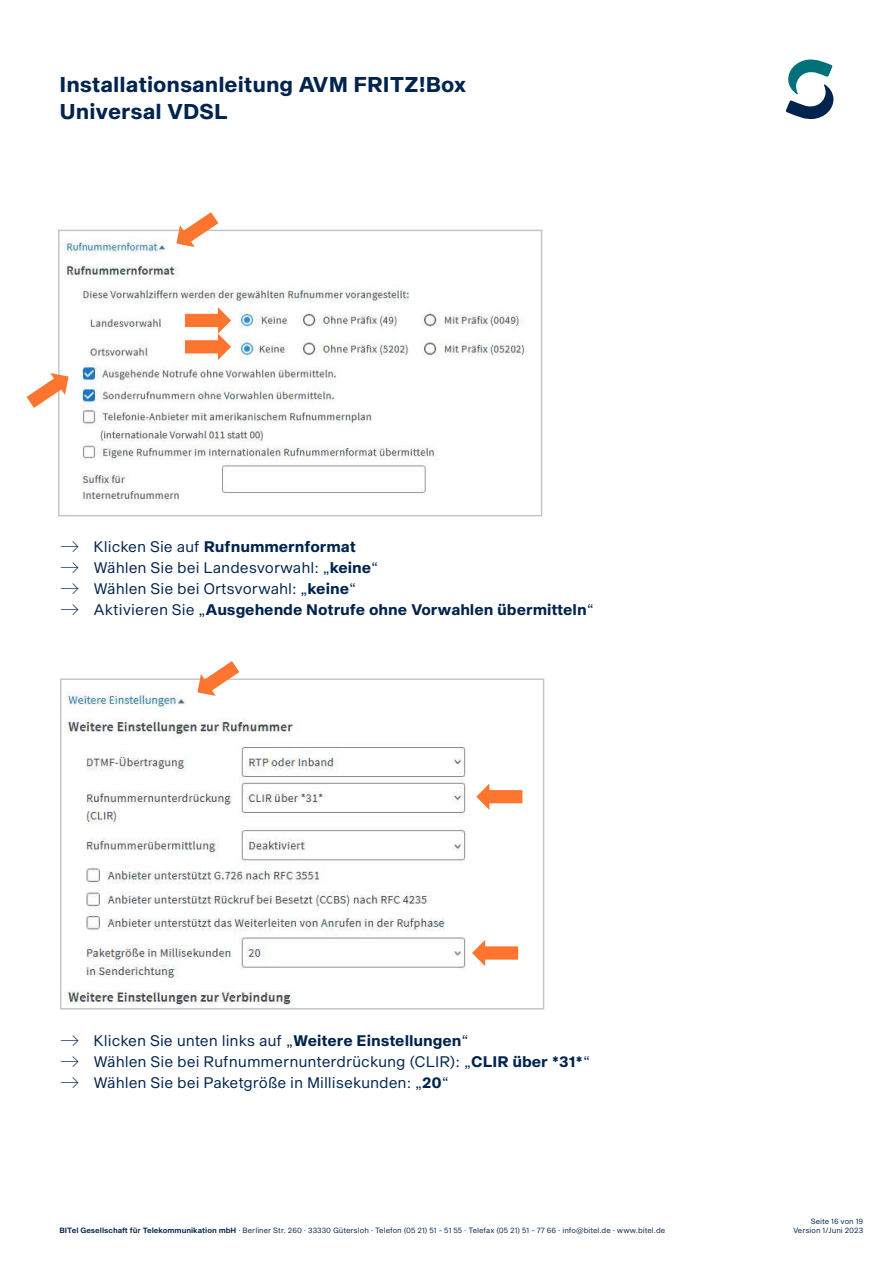
<style>
.page{position:relative;width:893px;height:1263px;background:#fff}
.page>*{position:absolute;margin:0;border:0;box-sizing:border-box;transform-origin:0 0}
.t1{font:700 21px/26.2px "S Sequel";color:#00244e}
.t2{font:15px/21px "S Sequel";color:#00244e}
.t3{font:7.5px/9.3px "S Sequel";color:#00244e;text-align:right}
.s1{font-weight:700}
.s2{font-family:"S Sequel Semi"}
</style>
<div class="page">
<svg style="left:786px;top:59px;width:48px;height:60px"></svg>
<img style="left:64px;top:242px;width:460px;height:260px">
<div style="left:58px;top:230px;width:484px;height:286px;border:2px solid #c5c6c6"></div>
<img style="left:65px;top:691px;width:458px;height:314px">
<div style="left:60px;top:678px;width:484px;height:331px;border:2px solid #c5c6c6"></div>
<svg style="left:176px;top:212px;width:42px;height:35px"></svg>
<svg style="left:197px;top:661px;width:42px;height:35px"></svg>
<svg style="left:27px;top:373px;width:42px;height:35px"></svg>
<svg style="left:476px;top:783px;width:46px;height:27px"></svg>
<svg style="left:185px;top:307px;width:46px;height:53px"></svg>
<svg style="left:472px;top:940px;width:46px;height:26px"></svg>
<h1 class="t1" style="left:60px;top:73px;width:408px">Installationsanleitung AVM FRITZ!Box<br>Universal VDSL</h1>
<p class="t2" style="left:94px;top:537px;width:502px">Klicken Sie auf <span class="s1">Rufnummernformat<br></span>Wählen Sie bei Landesvorwahl: „<span class="s1">keine</span>“<br>Wählen Sie bei Ortsvorwahl: „<span class="s1">keine</span>“<br>Aktivieren Sie „<span class="s1">Ausgehende Notrufe ohne Vorwahlen übermitteln</span>“</p>
<p class="t2" style="left:94px;top:1030px;width:498px">Klicken Sie unten links auf „<span class="s1">Weitere Einstellungen</span>“<br>Wählen Sie bei Rufnummernunterdrückung (CLIR): „<span class="s1">CLIR über *31*</span>“<br>Wählen Sie bei Paketgröße in Millisekunden: „<span class="s1">20</span>“</p>
<p class="t3" style="left:60px;top:1226px;width:607px"><span class="s2">BITel Gesellschaft für Telekommunikation mbH</span> · Berliner Str. 260 · 33330 Gütersloh · Telefon (05 21) 51 - 51 55 · Telefax (05 21) 51 - 77 66 · info@bitel.de · www.bitel.de</p>
<p class="t3" style="left:793px;top:1217px;width:72px">Seite 16 von 19<br>Version 1/Juni 2023</p>
</div>
